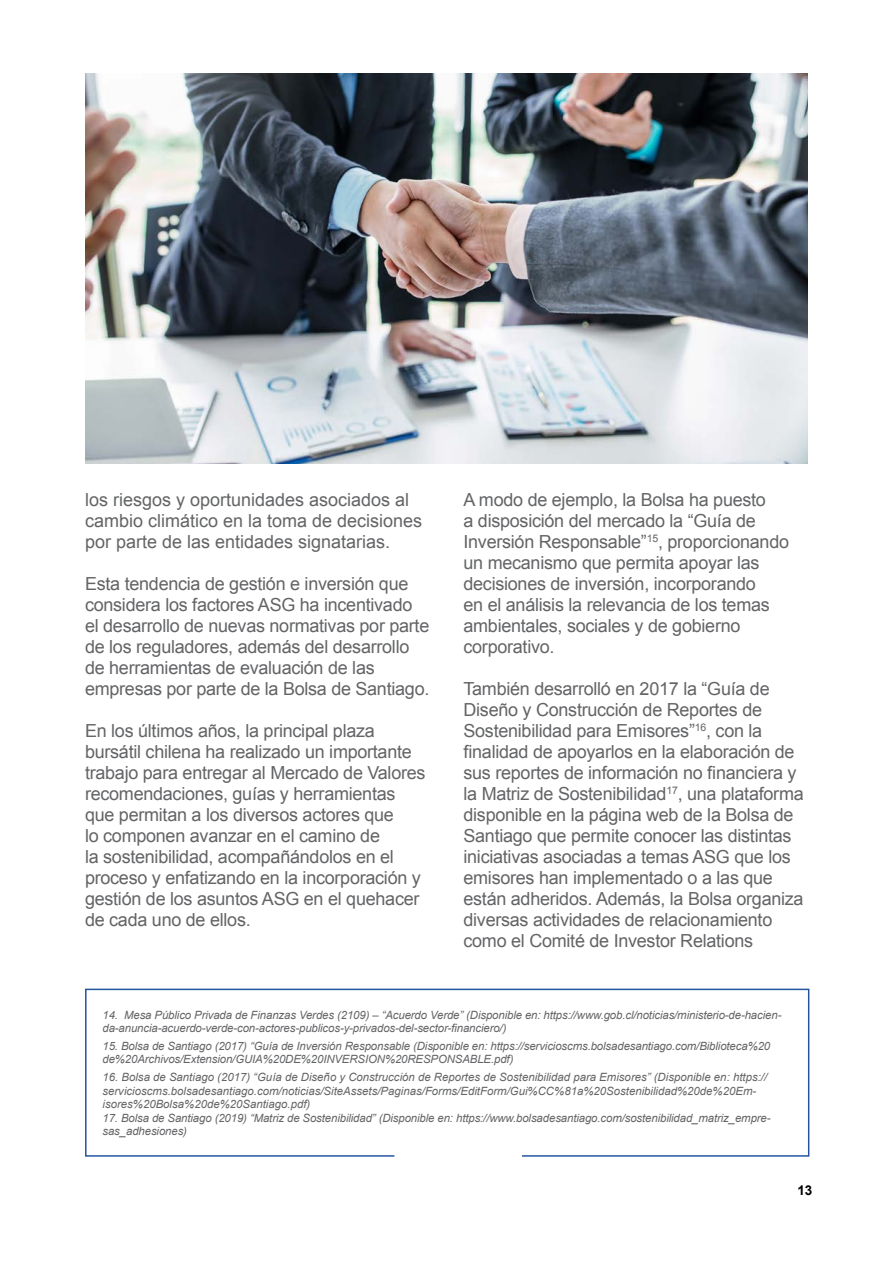
<style>
.page{position:relative;width:893px;height:1263px;background:#fff}
.page>*{position:absolute;margin:0;border:0;box-sizing:border-box;transform-origin:0 0}
.t1{font:18px/21px "Arial";letter-spacing:-.015em;color:#636466}
.t2{font:700 13.5px "Arial";color:#000}
.t3{font:italic 11.4px/13.5px "Arial";letter-spacing:-.01em;color:#636466}
</style>
<div class="page">
<img style="left:85px;top:73px;width:723px;height:390px">
<svg style="left:85px;top:988px;width:725px;height:169px"></svg>
<p class="t1" style="left:85px;top:489px;width:339px">los riesgos y oportunidades asociados al cambio climático en la toma de decisiones por parte de las entidades signatarias.</p>
<p class="t1" style="left:85px;top:573px;width:346px">Esta tendencia de gestión e inversión que considera los factores ASG ha incentivado el desarrollo de nuevas normativas por parte de los reguladores, además del desarrollo de herramientas de evaluación de las empresas por parte de la Bolsa de Santiago.</p>
<p class="t1" style="left:85px;top:720px;width:342px">En los últimos años, la principal plaza bursátil chilena ha realizado un importante trabajo para entregar al Mercado de Valores recomendaciones, guías y herramientas que permitan a los diversos actores que<br>lo componen avanzar en el camino de<br>la sostenibilidad, acompañándolos en el proceso y enfatizando en la incorporación y gestión de los asuntos ASG en el quehacer de cada uno de ellos.</p>
<p class="t1" style="left:463px;top:489px;width:327px">A modo de ejemplo, la Bolsa ha puesto<br>a disposición del mercado la “Guía de Inversión Responsable”<sup>15</sup>, proporcionando un mecanismo que permita apoyar las decisiones de inversión, incorporando<br>en el análisis la relevancia de los temas ambientales, sociales y de gobierno corporativo.</p>
<p class="t1" style="left:463px;top:678px;width:342px">También desarrolló en 2017 la “Guía de Diseño y Construcción de Reportes de Sostenibilidad para Emisores”<sup>16</sup>, con la finalidad de apoyarlos en la elaboración de sus reportes de información no financiera y la Matriz de Sostenibilidad<sup>17</sup>, una plataforma disponible en la página web de la Bolsa de Santiago que permite conocer las distintas iniciativas asociadas a temas ASG que los emisores han implementado o a las que están adheridos. Además, la Bolsa organiza diversas actividades de relacionamiento como el Comité de Investor Relations</p>
<p class="t3" style="left:102px;top:1008px;width:680px">14. Mesa Público Privada de Finanzas Verdes (2109) – “Acuerdo Verde” (Disponible en: https://www.gob.cl/noticias/ministerio-de-hacien&shy;da-anuncia-acuerdo-verde-con-actores-publicos-y-privados-del-sector-financiero/)</p>
<p class="t3" style="left:102px;top:1039px;width:669px">15. Bolsa de Santiago (2017) “Guía de Inversión Responsable (Disponible en: https://servicioscms.bolsadesantiago.com/Biblioteca%20 de%20Archivos/Extension/GUIA%20DE%20INVERSION%20RESPONSABLE.pdf)</p>
<p class="t3" style="left:102px;top:1070px;width:666px">16. Bolsa de Santiago (2017) “Guía de Diseño y Construcción de Reportes de Sostenibilidad para Emisores” (Disponible en: https:// servicioscms.bolsadesantiago.com/noticias/SiteAssets/Paginas/Forms/EditForm/Gui%CC%81a%20Sostenibilidad%20de%20Em&shy;isores%20Bolsa%20de%20Santiago.pdf)</p>
<p class="t3" style="left:102px;top:1111px;width:670px">17. Bolsa de Santiago (2019) “Matriz de Sostenibilidad” (Disponible en: https://www.bolsadesantiago.com/sostenibilidad_matriz_empre&shy;sas_adhesiones)</p>
<p class="t2" style="left:797px;top:1182px;width:17px">13</p>
</div>
